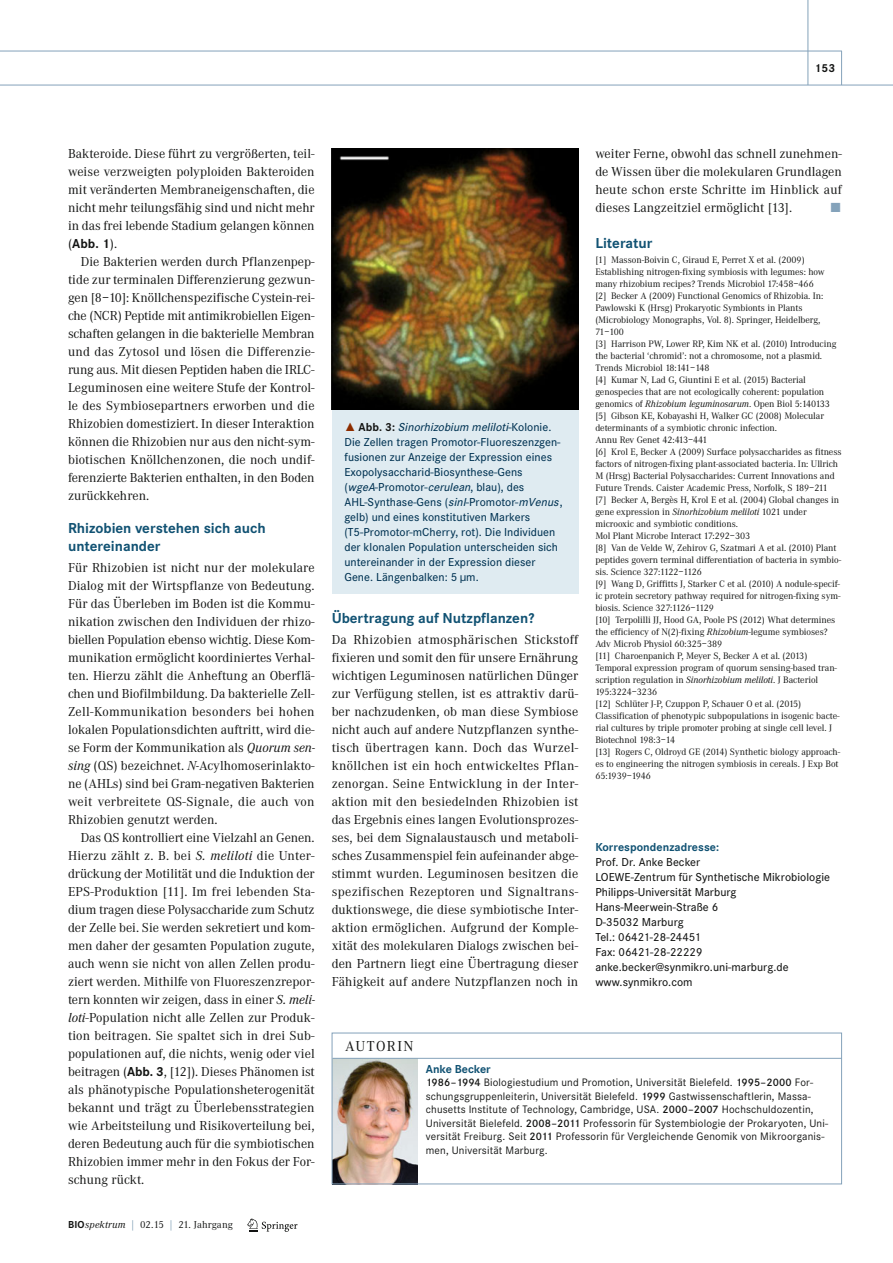
<style>
.page{position:relative;width:893px;height:1263px;background:#fff}
.page>*{position:absolute;margin:0;border:0;box-sizing:border-box;transform-origin:0 0}
.t1{font:700 15px/18px "Corporate S";color:#115273}
.t2{font:15px "Corporate A";letter-spacing:.095em;color:#131413}
.t3{font:13.5px/18px "Corporate A";letter-spacing:.005em;color:#131413;text-align:justify}
.t4{font:700 13.5px "Corporate S";color:#131413}
.t5{font:13.5px "The Sans Expert";color:#84a2ba}
.t6{font:500 12px/15px "Corporate S";letter-spacing:.005em;color:#003252}
.t7{font:500 12px/15px "Corporate S";letter-spacing:.005em;color:#131413}
.t8{font:700 12px "Corporate S";letter-spacing:.005em;color:#115273}
.t9{font:700 12px "Corporate S";color:#131413}
.t10{font:11.25px/13.5px "Corporate S";letter-spacing:.015em;color:#131413}
.t11{font:10.5px "Corporate A";letter-spacing:.015em;color:#131413}
.t12{font:9.75px/12px "Corporate A";letter-spacing:-.005em;color:#131413}
.s1{font-family:"Corporate A";font-weight:400}
.s2{font-style:italic}
.s3{font-family:"Corporate S";font-weight:700}
.s4{color:#658ba6}
.s5{font-family:"The Sans Expert";font-weight:400;color:#8d2d00}
.s6{font-weight:700;color:#131413}
.s7{font-weight:600}
</style>
<div class="page">
<hr style="left:0;top:85px;width:893px;height:1px;background:#84a2ba">
<hr style="left:0;top:51px;width:842px;height:1px;background:#84a2ba">
<hr style="left:841px;top:51px;width:1px;height:34px;background:#84a2ba">
<hr style="left:807px;top:0;width:1px;height:85px;background:#84a2ba">
<svg style="left:247px;top:1218px;width:51px;height:14px"></svg>
<div style="left:332px;top:410px;width:246px;height:184px;background:#dfebf1"></div>
<img style="left:332px;top:149px;width:246px;height:261px">
<img style="left:334px;top:1059px;width:83px;height:123px">
<div style="left:332px;top:1033px;width:510px;height:151px;border:1px solid #84a2ba"></div>
<hr style="left:333px;top:1058px;width:509px;height:1px;background:#84a2ba">
<p class="t9" style="left:814px;top:64px;width:22px">153</p>
<p class="t3" style="left:68px;top:146px;width:248px">Bakteroide. Diese führt zu vergrößerten, teil&shy;weise verzweigten polyploiden Bakteroiden mit veränderten Membraneigenschaften, die nicht mehr teilungsfähig sind und nicht mehr in das frei lebende Stadium gelangen können</p>
<p class="t4" style="left:68px;top:239px;width:51px"><span class="s1">(</span>Abb. 1<span class="s1">).</span></p>
<p class="t3" style="left:68px;top:254px;width:248px;text-indent:13px">Die Bakterien werden durch Pflanzenpep&shy;tide zur terminalen Differenzierung gezwun&shy;gen [8–10]: Knöllchenspezifische Cystein-rei&shy;che (NCR) Peptide mit antimikrobiellen Eigen&shy;schaften gelangen in die bakterielle Membran und das Zytosol und lösen die Differenzie&shy;rung aus. Mit diesen Peptiden haben die IRLC-Leguminosen eine weitere Stufe der Kontrol&shy;le des Symbiosepartners erworben und die Rhizobien domestiziert. In dieser Interaktion können die Rhizobien nur aus den nicht-sym&shy;biotischen Knöllchenzonen, die noch undif&shy;ferenzierte Bakterien enthalten, in den Boden zurückkehren.</p>
<p class="t1" style="left:68px;top:521px;width:199px">Rhizobien verstehen sich auch untereinander</p>
<p class="t3" style="left:68px;top:560px;width:248px">Für Rhizobien ist nicht nur der molekulare Dialog mit der Wirtspflanze von Bedeutung.<br>Für das Überleben im Boden ist die Kommu&shy;nikation zwischen den Individuen der rhizo&shy;biellen Population ebenso wichtig. Diese Kom&shy;munikation ermöglicht koordiniertes Verhal&shy;ten. Hierzu zählt die Anheftung an Oberflä&shy;chen und Biofilmbildung. Da bakterielle Zell-Zell-Kommunikation besonders bei hohen lokalen Populationsdichten auftritt, wird die&shy;se Form der Kommunikation als <span class="s2">Quorum sen&shy;sing</span> (QS) bezeichnet. <span class="s2">N-</span>Acylhomoserinlakto&shy;ne (AHLs) sind bei Gram-negativen Bakterien weit verbreitete QS-Signale, die auch von Rhizobien genutzt werden.</p>
<p class="t3" style="left:68px;top:830px;width:248px;text-indent:13px">Das QS kontrolliert eine Vielzahl an Genen.<br>Hierzu zählt z. B. bei <span class="s2">S. meliloti</span> die Unter&shy;drückung der Motilität und die Induktion der EPS-Produktion [11]. Im frei lebenden Sta&shy;dium tragen diese Polysaccharide zum Schutz der Zelle bei. Sie werden sekretiert und kom&shy;men daher der gesamten Population zugute, auch wenn sie nicht von allen Zellen produ&shy;ziert werden. Mithilfe von Fluoreszenzrepor&shy;tern konnten wir zeigen, dass in einer <span class="s2">S. meli&shy;loti</span>-Population nicht alle Zellen zur Produk&shy;tion beitragen. Sie spaltet sich in drei Sub&shy;populationen auf, die nichts, wenig oder viel beitragen (<span class="s3">Abb. 3</span>, [12]). Dieses Phänomen ist als phänotypische Populationsheterogenität bekannt und trägt zu Überlebensstrategien wie Arbeitsteilung und Risikoverteilung bei, deren Bedeutung auch für die symbiotischen Rhizobien immer mehr in den Fokus der For&shy;schung rückt.</p>
<p class="t11" style="left:68px;top:1221px;width:167px"><span class="s3">BIO</span><span class="s2">spektrum</span> <span class="s4">|</span> 02.15 <span class="s4">|</span> 21. Jahrgang</p>
<p class="t6" style="left:344px;top:421px;width:220px"><span class="s5">˚</span> <span class="s6">A b b . 3 :</span> <span class="s2">Sinorhizobium meliloti</span>- Ko l o n i e .<br>Die Zellen tragen Promotor-Fluoreszenzgen&shy;fusionen zur Anzeige der Expression eines Exopolysaccharid-Biosynthese-Gens (<span class="s2">wgeA</span>-Promotor-<span class="s2">cerulean</span>, blau), des AHL-Synthase-Gens (<span class="s2">sinI</span>-Promotor-<span class="s2">mVenus</span>, gelb) und eines konstitutiven Markers (T5-Promotor-mCherry, rot). Die Individuen der klonalen Population unterscheiden sich untereinander in der Expression dieser Gene. Längenbalken: 5 μm.</p>
<p class="t1" style="left:332px;top:611px;width:204px">Übertragung auf Nutzpflanzen?</p>
<p class="t3" style="left:332px;top:632px;width:248px">Da Rhizobien atmosphärischen Stickstoff fixieren und somit den für unsere Ernährung wichtigen Leguminosen natürlichen Dünger zur Verfügung stellen, ist es attraktiv darü&shy;ber nachzudenken, ob man diese Symbiose nicht auch auf andere Nutzpflanzen synthe&shy;tisch übertragen kann. Doch das Wurzel&shy;knöllchen ist ein hoch entwickeltes Pflan&shy;zenorgan. Seine Entwicklung in der Inter - aktion mit den besiedelnden Rhizobien ist das Ergebnis eines langen Evolutionsprozes&shy;ses, bei dem Signalaustausch und metaboli&shy;sches Zusammenspiel fein aufeinander abge&shy;stimmt wurden. Leguminosen besitzen die spezifischen Rezeptoren und Signaltrans&shy;duktionswege, die diese symbiotische Inter&shy;aktion ermöglichen. Aufgrund der Komple&shy;xität des molekularen Dialogs zwischen bei&shy;den Partnern liegt eine Übertragung dieser Fähigkeit auf andere Nutzpflanzen noch in</p>
<p class="t3" style="left:595px;top:146px;width:248px">weiter Ferne, obwohl das schnell zunehmen&shy;de Wissen über die molekularen Grundlagen heute schon erste Schritte im Hinblick auf dieses Langzeitziel ermöglicht [13].</p>
<p class="t5" style="left:830px;top:200px;width:13px">ó</p>
<p class="t1" style="left:595px;top:236px;width:59px">Literatur</p>
<p class="t12" style="left:595px;top:255px;width:248px">[1] Masson-Boivin C, Giraud E, Perret X et al. (2009)<br>Establishing nitrogen-fixing symbiosis with legumes: how many rhizobium recipes? Trends Microbiol 17:458–466<br>[2] Becker A (2009) Functional Genomics of Rhizobia. In:<br>Pawlowski K (Hrsg) Prokaryotic Symbionts in Plants (Microbiology Monographs, Vol. 8). Springer, Heidelberg, 71–100<br>[3] Harrison PW, Lower RP, Kim NK et al. (2010) Introducing the bacterial ‘chromid’: not a chromosome, not a plasmid.<br>Trends Microbiol 18:141–148<br>[4] Kumar N, Lad G, Giuntini E et al. (2015) Bacterial genospecies that are not ecologically coherent: population genomics of <span class="s2">Rhizobium leguminosarum</span>. Open Biol 5:140133 [5] Gibson KE, Kobayashi H, Walker GC (2008) Molecular determinants of a symbiotic chronic infection.<br>Annu Rev Genet 42:413–441<br>[6] Krol E, Becker A (2009) Surface polysaccharides as fitness factors of nitrogen-fixing plant-associated bacteria. In: Ullrich M (Hrsg) Bacterial Polysaccharides: Current Innovations and Future Trends. Caister Academic Press, Norfolk, S 189–211<br>[7] Becker A, Bergès H, Krol E et al. (2004) Global changes in gene expression in <span class="s2">Sinorhizobium meliloti</span> 1021 under microoxic and symbiotic conditions.<br>Mol Plant Microbe Interact 17:292–303<br>[8] Van de Velde W, Zehirov G, Szatmari A et al. (2010) Plant peptides govern terminal differentiation of bacteria in symbio&shy;sis. Science 327:1122–1126<br>[9] Wang D, Griffitts J, Starker C et al. (2010) A nodule-specif&shy;ic protein secretory pathway required for nitrogen-fixing sym&shy;biosis. Science 327:1126–1129<br>[10] Terpolilli JJ, Hood GA, Poole PS (2012) What determines the efficiency of N(2)-fixing <span class="s2">Rhizobium</span>-legume symbioses?<br>Adv Microb Physiol 60:325–389<br>[11] Charoenpanich P, Meyer S, Becker A et al. (2013)<br>Temporal expression program of quorum sensing-based tran&shy;scription regulation in <span class="s2">Sinorhizobium meliloti</span>. J Bacteriol 195:3224–3236<br>[12] Schlüter J-P, Czuppon P, Schauer O et al. (2015)<br>Classification of phenotypic subpopulations in isogenic bacte&shy;rial cultures by triple promoter probing at single cell level. J Biotechnol 198:3–14<br>[13] Rogers C, Oldroyd GE (2014) Synthetic biology approach&shy;es to engineering the nitrogen symbiosis in cereals. J Exp Bot 65:1939–1946</p>
<p class="t8" style="left:595px;top:843px;width:125px">Korrespondenzadresse:</p>
<p class="t7" style="left:595px;top:855px;width:236px">Prof. Dr. Anke Becker<br>LOEWE-Zentrum für Synthetische Mikrobiologie<br>Philipps-Universität Marburg<br>Hans-Meerwein-Straße 6<br>D-35032 Marburg<br>Tel.: 06421-28-24451<br>Fax: 06421-28-22229 anke.becker@synmikro.uni-marburg.de www.synmikro.com</p>
<p class="t2" style="left:345px;top:1041px;width:70px">AUTORIN</p>
<p class="t8" style="left:426px;top:1065px;width:66px">Anke Becker</p>
<p class="t10" style="left:426px;top:1077px;width:404px"><span class="s7">1986–1994</span> Biologiestudium und Promotion, Universität Bielefeld. <span class="s7">1995–2000</span> For&shy;schungsgruppenleiterin, Universität Bielefeld. <span class="s7">1999</span> Gastwissenschaftlerin, Massa - chusetts Institute of Technology, Cambridge, USA. <span class="s7">2000–2007</span> Hochschuldozentin, Universität Bielefeld. <span class="s7">2008–2011</span> Professorin für Systembiologie der Prokaryoten, Uni&shy;versität Freiburg. Seit <span class="s7">2011</span> Professorin für Vergleichende Genomik von Mikroorganis&shy;men, Universität Marburg.</p>
</div>
